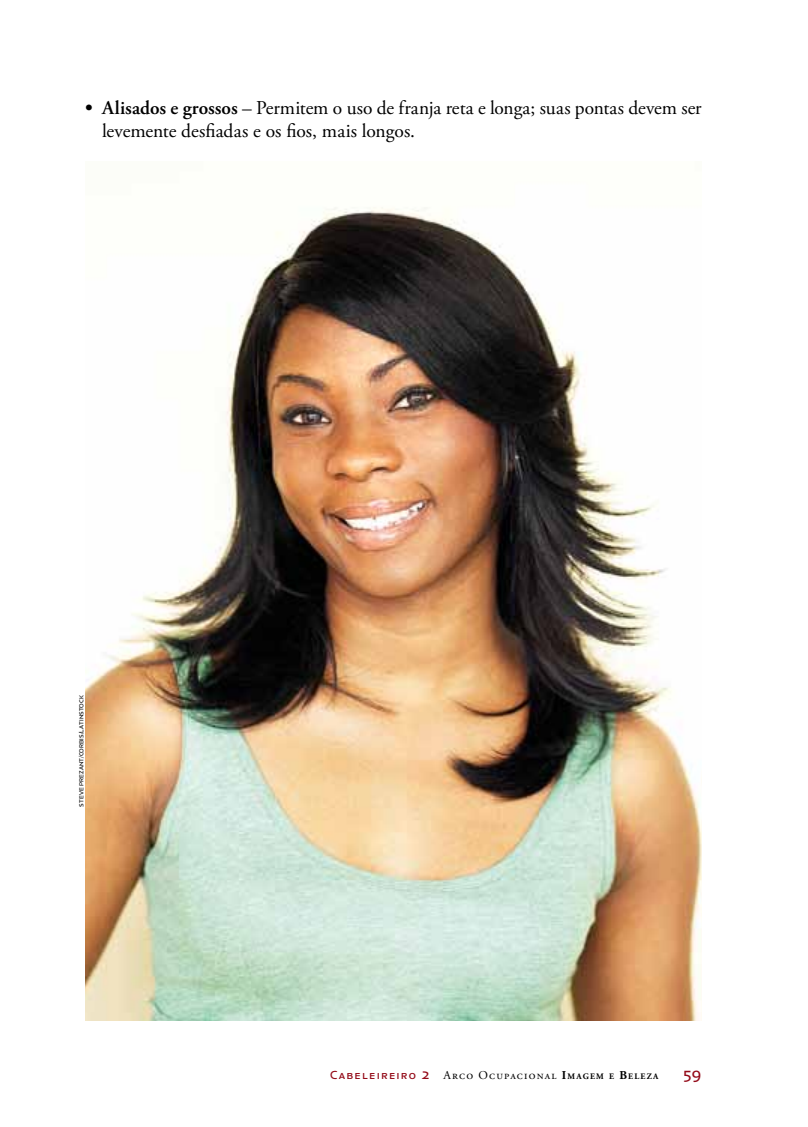
<style>
.page{position:relative;width:808px;height:1127px;background:#fff}
.page>*{position:absolute;margin:0;border:0;box-sizing:border-box;transform-origin:0 0}
.t1{font:19.5px/23.9px "Adobe Garamond Pro";color:#000}
.t2{font:16.5px "Anisette Petite";color:#940b19}
.t3{font:12px "Adobe Garamond Pro";letter-spacing:.1em;color:#000}
.t4{font:6px "Anisette Petite Caps";color:#000}
.s1{font-weight:600}
.s2{font-family:"Anisette Petite Caps";color:#940b19}
.s3{font-family:"Anisette Petite";font-size:15px;color:#940b19}
.s4{font-weight:700}
.s5{font-weight:700;font-size:8.4px}
</style>
<div class="page">
<img style="left:85px;top:207px;width:617px;height:813px">
<p class="t1" style="left:102px;top:96px;width:601px;text-indent:-17px"><span class="s1">• Alisados e grossos</span> – Permitem o uso de franja reta e longa; suas pontas devem ser levemente desfiadas e os fios, mais longos.</p>
<p class="t4" style="left:78px;top:806px;width:113px;rotate:-90deg">Steve Prezant/Corbis/LatinStock</p>
<p class="t3" style="left:330px;top:1068px;width:330px"><span class="s2">Cabeleireiro</span> <span class="s3">2</span> Arco Ocupacional <span class="s4">I</span><span class="s5">MAGEM E</span> <span class="s4">B</span><span class="s5">ELEZA</span></p>
<p class="t2" style="left:683px;top:1064px;width:20px">59</p>
</div>
